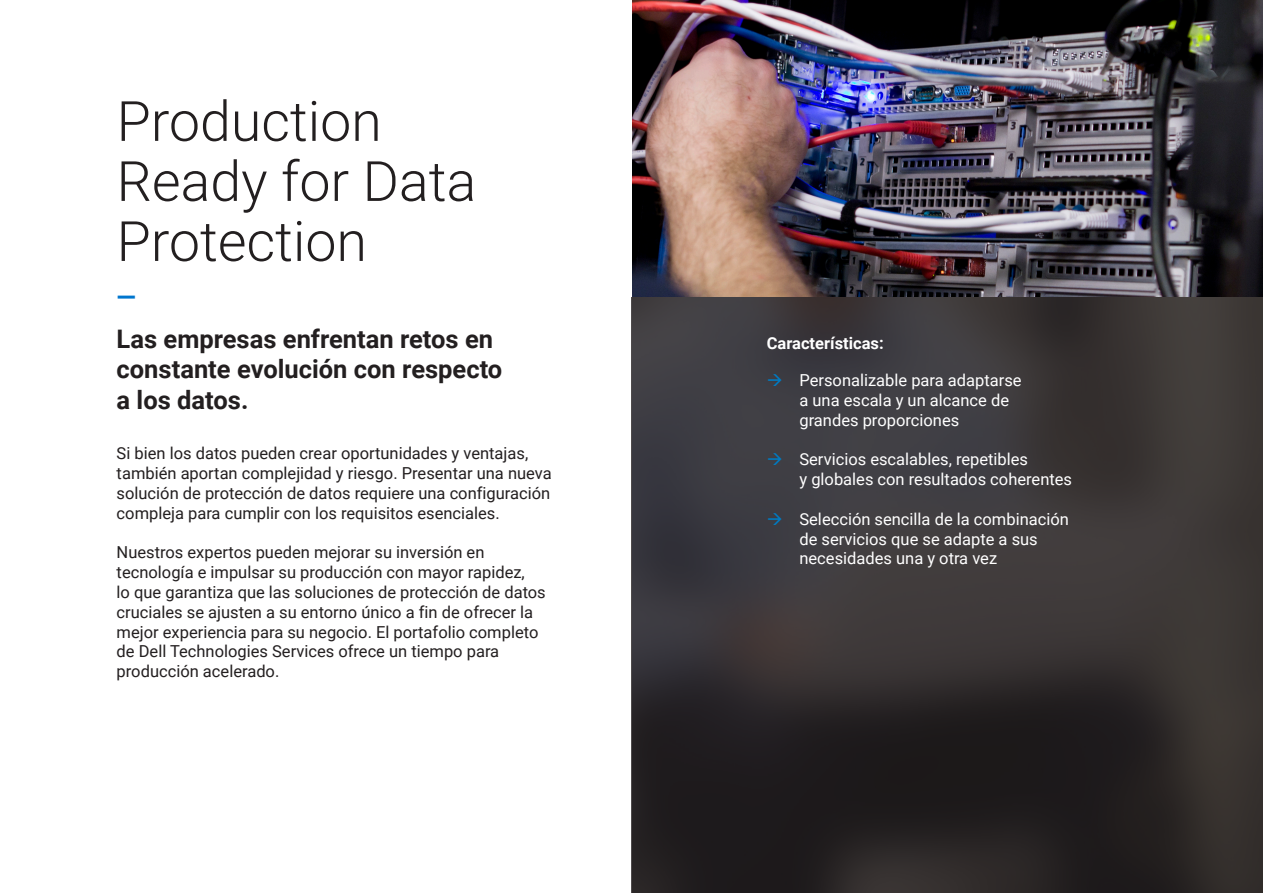
<style>
.page{position:relative;width:1263px;height:893px;background:#fff}
.page>*{position:absolute;margin:0;border:0;box-sizing:border-box;transform-origin:0 0}
.t1{font:300 55.5px/60px "Roboto";color:#231f20}
.t2{font:700 25.5px/30.6px "Roboto";color:#231f20}
.t3{font:700 25.5px "Roboto";color:#0076ce}
.t4{font:16.5px/19.8px "Roboto";color:#231f20}
.t5{font:16.5px/19.8px "Roboto";color:#fff}
.t6{font:700 16.5px "Roboto";color:#fff}
.s1{color:#007bc2}
</style>
<div class="page">
<img style="left:632px;top:0;width:631px;height:298px">
<svg style="left:632px;top:298px;width:631px;height:594px;background:#343032"></svg>
<p class="t1" style="left:117px;top:89px;width:361px">Production<br>Ready for Data<br>Protection</p>
<p class="t3" style="left:117px;top:279px;width:21px">—</p>
<p class="t2" style="left:117px;top:322px;width:387px">Las empresas enfrentan retos en constante evolución con respecto a los datos.</p>
<p class="t4" style="left:117px;top:443px;width:437px">Si bien los datos pueden crear oportunidades y ventajas, también aportan complejidad y riesgo. Presentar una nueva solución de protección de datos requiere una configuración compleja para cumplir con los requisitos esenciales.</p>
<p class="t4" style="left:117px;top:542px;width:431px">Nuestros expertos pueden mejorar su inversión en tecnología e impulsar su producción con mayor rapidez,<br>lo que garantiza que las soluciones de protección de datos cruciales se ajusten a su entorno único a fin de ofrecer la mejor experiencia para su negocio. El portafolio completo de Dell Technologies Services ofrece un tiempo para producción acelerado.</p>
<p class="t6" style="left:767px;top:332px;width:118px">Características:</p>
<p class="t5" style="left:799px;top:370px;width:224px;text-indent:-33px"><span class="s1">→</span> Personalizable para adaptarse a una escala y un alcance de grandes proporciones</p>
<p class="t5" style="left:799px;top:449px;width:274px;text-indent:-33px"><span class="s1">→</span> Servicios escalables, repetibles<br>y globales con resultados coherentes</p>
<p class="t5" style="left:799px;top:508px;width:271px;text-indent:-33px"><span class="s1">→</span> Selección sencilla de la combinación de servicios que se adapte a sus necesidades una y otra vez</p>
</div>
